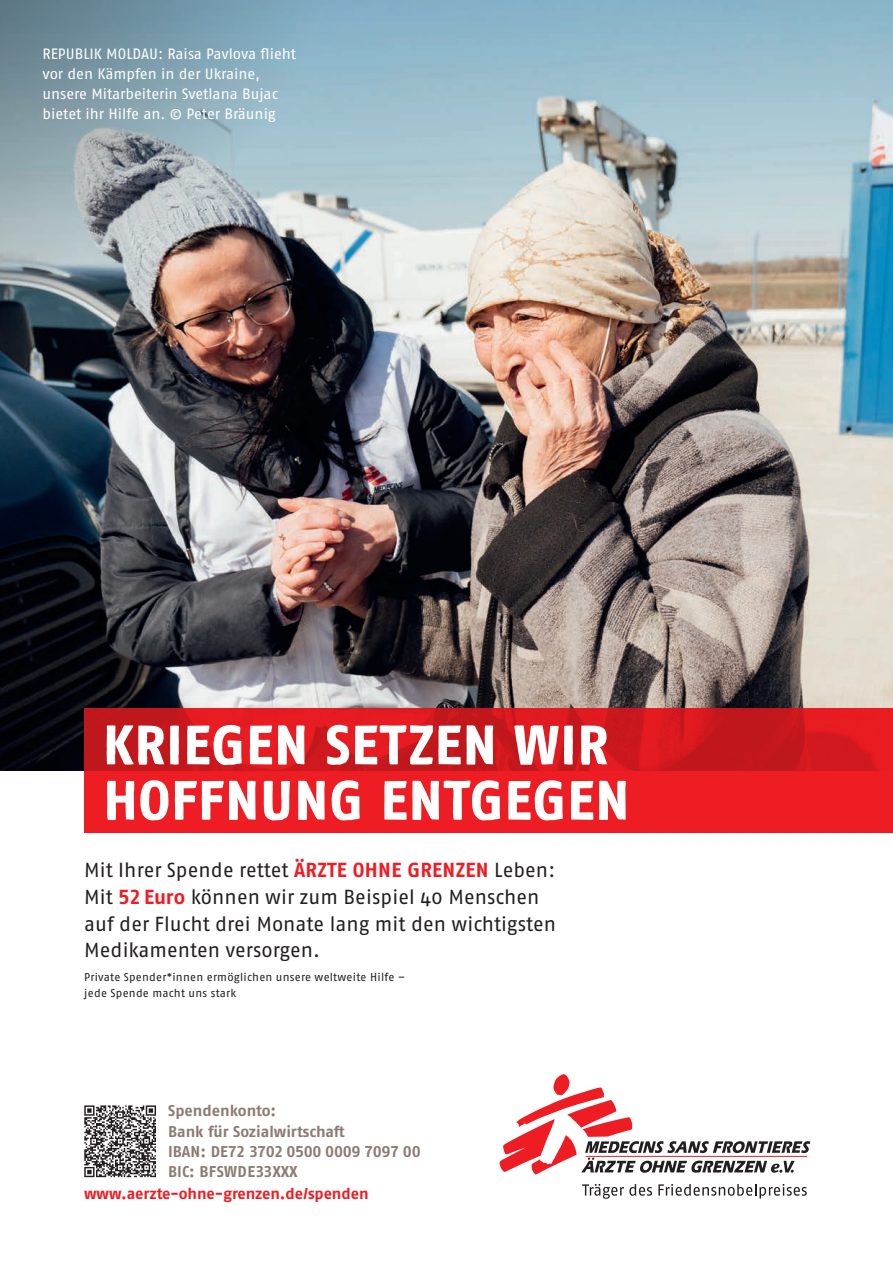
<style>
.page{position:relative;width:893px;height:1263px;background:#fff}
.page>*{position:absolute;margin:0;border:0;box-sizing:border-box;transform-origin:0 0}
.t1{font:55.35px/55.3px "Fago Rough Bold Lf";letter-spacing:.02em;color:#fff}
.t2{font:20.25px/26.5px "Fago Pro";color:#231f20}
.t3{font:700 15.6px/20.2px "Fago Pro";color:#8d7b73}
.t4{font:700 15.6px "Fago Pro";letter-spacing:-.005em;color:#ee1d23}
.t5{font:15px/20px "Fago Pro";letter-spacing:-.005em;color:#fff}
.t6{font:11.4px/15.8px "Fago Pro";letter-spacing:.02em;color:#231f20}
.s1{font-weight:700;color:#ee1d23}
</style>
<div class="page">
<img style="left:0;top:0;width:893px;height:770px">
<img style="left:0;top:0;width:446px;height:470px">
<svg style="left:84px;top:708px;width:809px;height:125px;background:#df1b20"></svg>
<svg style="left:84px;top:1105px;width:72px;height:72px"></svg>
<svg style="left:500px;top:1074px;width:310px;height:100px"></svg>
<svg style="left:582px;top:1184px;width:70px;height:15px"></svg>
<svg style="left:658px;top:1184px;width:149px;height:14px"></svg>
<p class="t5" style="left:42px;top:43px;width:255px">REPUBLIK MOLDAU: Raisa Pavlova flieht vor den Kämpfen in der Ukraine, unsere Mitarbeiterin Svetlana Bujac bietet ihr Hilfe an. © Peter Bräunig</p>
<p class="t1" style="left:104px;top:717px;width:528px">KRIEGEN SETZEN WIR<br>HOFFNUNG ENTGEGEN</p>
<p class="t2" style="left:84px;top:857px;width:473px">Mit Ihrer Spende rettet <span class="s1">ÄRZTE OHNE GRENZEN</span> Leben:<br>Mit <span class="s1">52 Euro</span> können wir zum Beispiel 40 Menschen auf der Flucht drei Monate lang mit den wichtigsten Medikamenten versorgen.</p>
<p class="t6" style="left:84px;top:969px;width:323px">Private Spender*innen ermöglichen unsere weltweite Hilfe – jede Spende macht uns stark</p>
<p class="t3" style="left:168px;top:1101px;width:254px">Spendenkonto:<br>Bank für Sozialwirtschaft<br>IBAN: DE72 3702 0500 0009 7097 00<br>BIC: BFSWDE33XXX</p>
<p class="t4" style="left:84px;top:1184px;width:286px">www.aerzte-ohne-grenzen.de/spenden</p>
</div>
